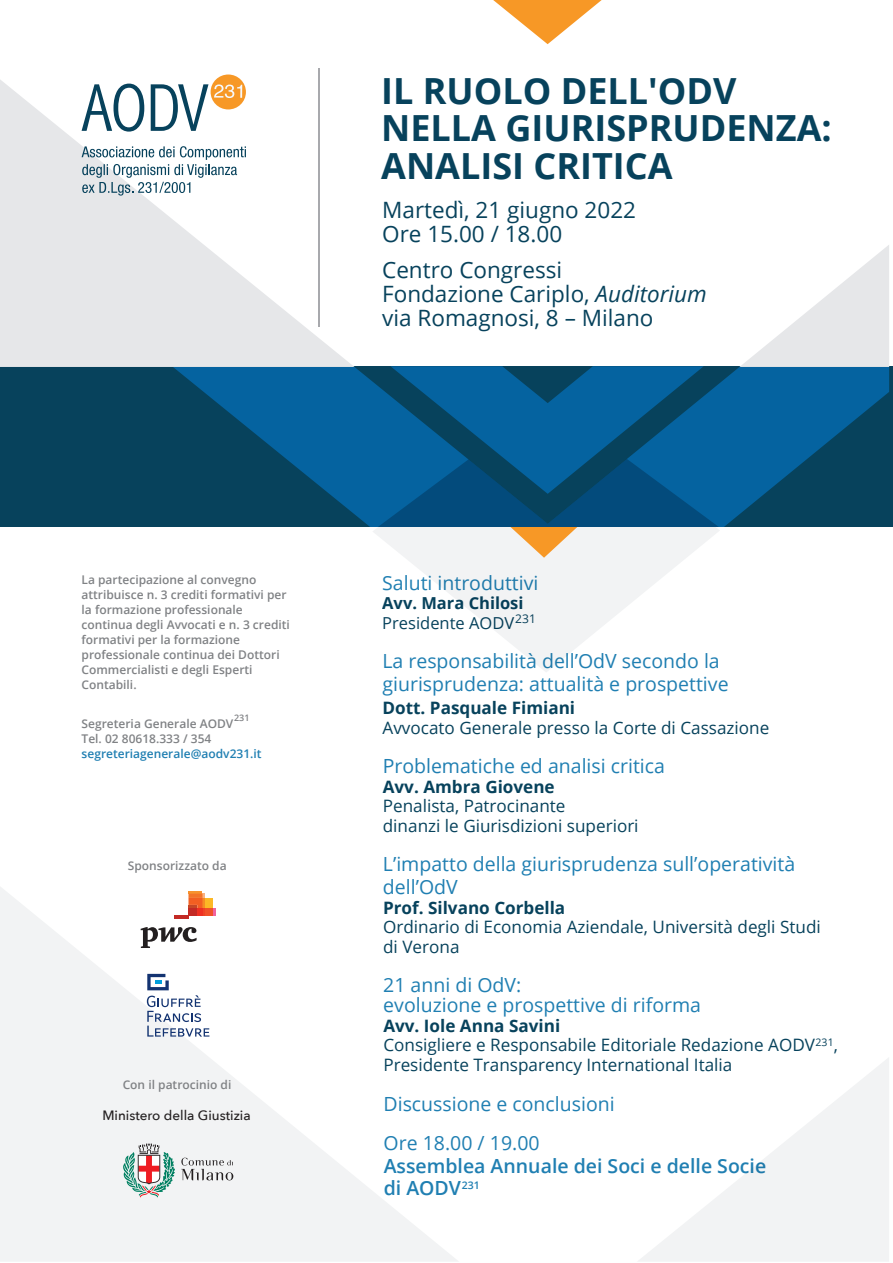
<style>
.page{position:relative;width:893px;height:1263px;background:#fff}
.page>*{position:absolute;margin:0;border:0;box-sizing:border-box;transform-origin:0 0}
.t1{font:700 36px/37.5px "Open Sans";color:#07425c}
.t2{font:22.5px/24px "Open Sans";color:#07425c}
.t3{font:19.5px/22.6px "Open Sans";color:#207fb2}
.t4{font:600 19.5px/22.6px "Open Sans";color:#207fb2}
.t5{font:17.1px/19.6px "Open Sans";color:#07425c}
.t6{font:700 17.1px "Open Sans";color:#07425c}
.t7{font:700 16.5px/19.6px "Open Sans";color:#07425c}
.t8{font:500 13.5px "Avenir Next";color:#231f20}
.t9{font:600 12px/15px "Open Sans";color:#808285}
.t10{font:600 12px "Open Sans";color:#207fb2}
.t11{font:600 9px "Open Sans";color:#808285}
.s1{font-style:italic}
.s2{font-weight:400}
.s3{font-weight:700}
</style>
<div class="page">
<svg style="left:373px;top:531px;width:312px;height:141px"></svg>
<div style="left:0;top:366px;width:893px;height:161px;background:#07425c"></div>
<hr style="left:318px;top:68px;width:2px;height:259px;background:#a8a9ad">
<svg style="left:0;top:80px;width:354px;height:287px;fill:#e6e7e9"></svg>
<svg style="left:739px;top:245px;width:150px;height:122px"></svg>
<svg style="left:0;top:887px;width:457px;height:374px;fill:#f2f3f4"></svg>
<svg style="left:639px;top:1058px;width:250px;height:203px;fill:#f2f3f4"></svg>
<svg style="left:493px;top:0;width:109px;height:44px"></svg>
<div style="left:210px;top:74px;width:36px;height:36px;background:#f79826;border-radius:50%"></div>
<svg style="left:82px;top:84px;width:62px;height:48px"></svg>
<svg style="left:151px;top:84px;width:57px;height:47px"></svg>
<svg style="left:214px;top:84px;width:28px;height:14px"></svg>
<svg style="left:82px;top:146px;width:164px;height:50px"></svg>
<svg style="left:173px;top:367px;width:716px;height:160px;fill:#0563a0"></svg>
<svg style="left:374px;top:366px;width:347px;height:192px"></svg>
<svg style="left:141px;top:927px;width:56px;height:21px"></svg>
<svg style="left:212px;top:908px;width:4px;height:7px"></svg>
<hr style="left:188px;top:891px;width:14px;height:3px;background:#f7932e">
<div style="left:205px;top:898px;width:7px;height:10px;background:#fcb825"></div>
<div style="left:205px;top:908px;width:7px;height:7px;background:#f05128"></div>
<svg style="left:188px;top:894px;width:17px;height:21px"></svg>
<div style="left:188px;top:908px;width:9px;height:7px;background:#c32a25"></div>
<hr style="left:174px;top:915px;width:14px;height:4px;background:#c32a25">
<svg style="left:147px;top:974px;width:62px;height:62px"></svg>
<svg style="left:181px;top:1158px;width:52px;height:22px"></svg>
<svg style="left:123px;top:1143px;width:52px;height:54px"></svg>
<h1 class="t1" style="left:381px;top:71px;width:452px">IL RUOLO DELL'ODV<br>NELLA GIURISPRUDENZA:<br>ANALISI CRITICA</h1>
<h2 class="t2" style="left:382px;top:198px;width:255px">Martedì, 21 giugno 2022<br>Ore 15.00 / 18.00</h2>
<h2 class="t2" style="left:382px;top:258px;width:326px">Centro Congressi<br>Fondazione Cariplo, <span class="s1">Auditorium </span>via Romagnosi, 8 – Milano</h2>
<p class="t9" style="left:82px;top:572px;width:210px">La partecipazione al convegno attribuisce n. 3 crediti formativi per la formazione professionale continua degli Avvocati e n. 3 crediti formativi per la formazione professionale continua dei Dottori<br>Commercialisti e degli Esperti<br>Contabili.</p>
<p class="t11" style="left:234px;top:712px;width:17px">231</p>
<p class="t9" style="left:82px;top:715px;width:153px">Segreteria Generale AODV</p>
<p class="t9" style="left:82px;top:731px;width:131px">Tel. 02 80618.333 / 354</p>
<p class="t10" style="left:82px;top:745px;width:182px">segreteriagenerale@aodv231.it</p>
<p class="t9" style="left:128px;top:858px;width:100px">Sponsorizzato da</p>
<p class="t9" style="left:123px;top:1077px;width:110px">Con il patrocinio di</p>
<p class="t8" style="left:102px;top:1104px;width:150px">Ministero della Giustizia</p>
<h3 class="t3" style="left:382px;top:571px;width:158px">Saluti introduttivi</h3>
<h3 class="t7" style="left:382px;top:593px;width:155px">Avv. Mara Chilosi<br><span class="s2">Presidente AODV</span><sup>231</sup></h3>
<h3 class="t3" style="left:382px;top:650px;width:348px">La responsabilità dell’OdV secondo la giurisprudenza: attualità e prospettive</h3>
<h3 class="t6" style="left:382px;top:695px;width:194px">Dott. Pasquale Fimiani</h3>
<h3 class="t5" style="left:383px;top:717px;width:388px">Avvocato Generale presso la Corte di Cassazione</h3>
<h3 class="t3" style="left:383px;top:754px;width:284px">Problematiche ed analisi critica</h3>
<h3 class="t6" style="left:383px;top:774px;width:174px">Avv. Ambra Giovene</h3>
<h3 class="t5" style="left:383px;top:796px;width:257px">Penalista, Patrocinante<br>dinanzi le Giurisdizioni superiori</h3>
<h3 class="t3" style="left:383px;top:852px;width:414px">L’impatto della giurisprudenza sull’operatività dell’OdV</h3>
<h3 class="t6" style="left:383px;top:895px;width:184px">Prof. Silvano Corbella</h3>
<h3 class="t5" style="left:383px;top:917px;width:439px">Ordinario di Economia Aziendale, Università degli Studi di Verona</h3>
<h3 class="t3" style="left:383px;top:975px;width:319px;line-height:19.6px">21 anni di OdV:<br>evoluzione e prospettive di riforma</h3>
<h3 class="t5" style="left:383px;top:1015px;width:456px"><span class="s3">Avv. Iole Anna Savini<br></span>Consigliere e Responsabile Editoriale Redazione AODV<sup>231</sup>,<br>Presidente Transparency International Italia</h3>
<h3 class="t3" style="left:383px;top:1083px;width:233px;line-height:39.3px">Discussione e conclusioni<br>Ore 18.00 / 19.00</h3>
<h3 class="t4" style="left:384px;top:1154px;width:384px">Assemblea Annuale dei Soci e delle Socie di AODV<sup>231</sup></h3>
</div>
